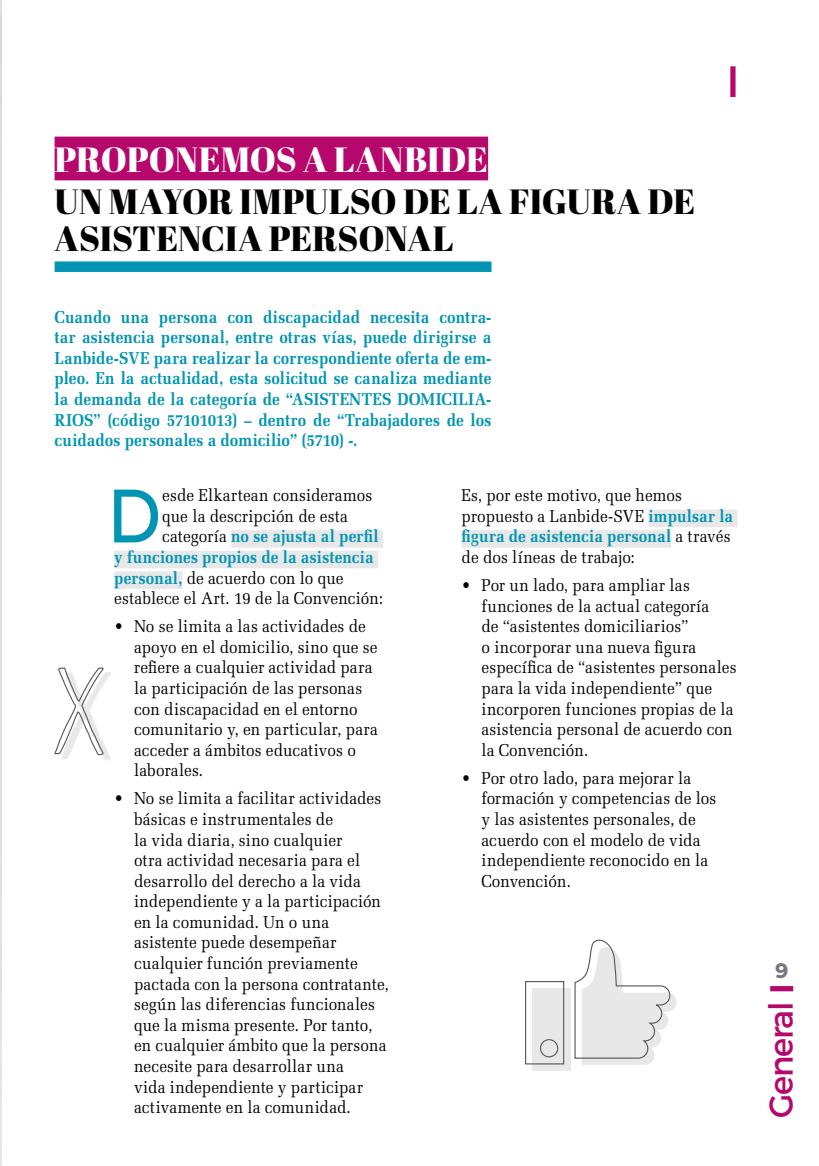
<style>
.page{position:relative;width:819px;height:1166px;background:#fff}
.page>*{position:absolute;margin:0;border:0;box-sizing:border-box;transform-origin:0 0}
.t1{font:77.7px "Pluto Sans";color:#0095b3;scale:.9 1}
.t2{font:43.75px "Montserrat";color:#b6086c}
.t3{font:35px/36.8px "Abril Fatface";letter-spacing:-.005em;color:#000}
.t4{font:35px "Abril Fatface";color:#fff}
.t5{font:33.25px "Montserrat";letter-spacing:-.04em;color:#b6086c}
.t6{font:700 21px "Montserrat";color:#787682}
.t7{font:17.15px/20.7px "Melior";letter-spacing:.01em;color:#000;scale:.9 1}
.t8{font:700 17.15px/20.7px "Melior";letter-spacing:.005em;color:#0095b3;text-align:justify;scale:.9 1}
.s1{font-weight:400;color:#000}
.s2{font-weight:700;color:#0095b3}
</style>
<div class="page">
<div style="left:770px;top:986px;width:23px;height:5px;background:#b6086c"></div>
<div style="left:231px;top:530px;width:152px;height:18px;background:#e8e8e8"></div>
<div style="left:114px;top:551px;width:264px;height:17px;background:#e8e8e8"></div>
<div style="left:114px;top:571px;width:68px;height:18px;background:#e8e8e8"></div>
<div style="left:648px;top:510px;width:89px;height:17px;background:#e8e8e8"></div>
<div style="left:461px;top:530px;width:210px;height:18px;background:#e8e8e8"></div>
<div style="left:55px;top:137px;width:433px;height:43px;background:#b6086c"></div>
<div style="left:55px;top:261px;width:436px;height:11px;background:#0095b3"></div>
<div style="left:532px;top:988px;width:38px;height:82px;background:#e8e8e8"></div>
<svg style="left:525px;top:939px;width:151px;height:126px"></svg>
<svg style="left:54px;top:667px;width:57px;height:93px"></svg>
<h3 class="t4" style="left:55px;top:135px;width:435px">PROPONEMOS A LANBIDE</h3>
<h3 class="t3" style="left:55px;top:182px;width:642px">UN MAYOR IMPULSO DE LA FIGURA DE<br>ASISTENCIA PERSONAL</h3>
<p class="t8" style="left:55px;top:306px;width:487px">Cuando una persona con discapacidad necesita contra&shy;tar asistencia personal, entre otras vías, puede dirigirse a Lanbide-SVE para realizar la correspondiente oferta de em&shy;pleo. En la actualidad, esta solicitud se canaliza mediante la demanda de la categoría de “ASISTENTES DOMICILIA-RIOS” (código 57101013) – dentro de “Trabajadores de los cuidados personales a domicilio” (5710) -.</p>
<h2 class="t2" style="left:726px;top:54px;width:15px">I</h2>
<h1 class="t1" style="left:107px;top:472px;width:63px">D</h1>
<p class="t7" style="left:162px;top:485px;width:235px">esde Elkartean consideramos</p>
<p class="t7" style="left:162px;top:505px;width:208px">que la descripción de esta</p>
<p class="t8" style="left:162px;top:526px;width:242px"><span class="s1">categoría</span> no se ajusta al perfil</p>
<p class="t8" style="left:114px;top:546px;width:290px">y funciones propios de la asistencia</p>
<p class="t7" style="left:114px;top:567px;width:256px"><span class="s2">personal,</span> de acuerdo con lo que</p>
<p class="t7" style="left:114px;top:588px;width:300px">establece el Art. 19 de la Convención:</p>
<p class="t7" style="left:134px;top:616px;width:272px;text-indent:-20px">• No se limita a las actividades de apoyo en el domicilio, sino que se refiere a cualquier actividad para la participación de las personas con discapacidad en el entorno comunitario y, en particular, para acceder a ámbitos educativos o laborales.</p>
<p class="t7" style="left:134px;top:788px;width:284px;text-indent:-20px">• No se limita a facilitar actividades básicas e instrumentales de<br>la vida diaria, sino cualquier<br>otra actividad necesaria para el desarrollo del derecho a la vida independiente y a la participación en la comunidad. Un o una asistente puede desempeñar cualquier función previamente pactada con la persona contratante, según las diferencias funcionales que la misma presente. Por tanto, en cualquier ámbito que la persona necesite para desarrollar una<br>vida independiente y participar activamente en la comunidad.</p>
<p class="t7" style="left:461px;top:485px;width:303px">Es, por este motivo, que hemos propuesto a Lanbide-SVE <span class="s2">impulsar la figura de asistencia personal</span> a través de dos líneas de trabajo:</p>
<p class="t7" style="left:481px;top:575px;width:285px;text-indent:-20px">• Por un lado, para ampliar las funciones de la actual categoría<br>de “asistentes domiciliarios”<br>o incorporar una nueva figura específica de “asistentes personales para la vida independiente” que incorporen funciones propias de la asistencia personal de acuerdo con la Convención.</p>
<p class="t7" style="left:481px;top:767px;width:262px;text-indent:-20px">• Por otro lado, para mejorar la formación y competencias de los y las asistentes personales, de acuerdo con el modelo de vida independiente reconocido en la<br>Convención.</p>
<p class="t6" style="left:775px;top:958px;width:15px">9</p>
<h3 class="t5" style="left:760px;top:1117px;width:118px;rotate:-90deg">General</h3>
</div>
